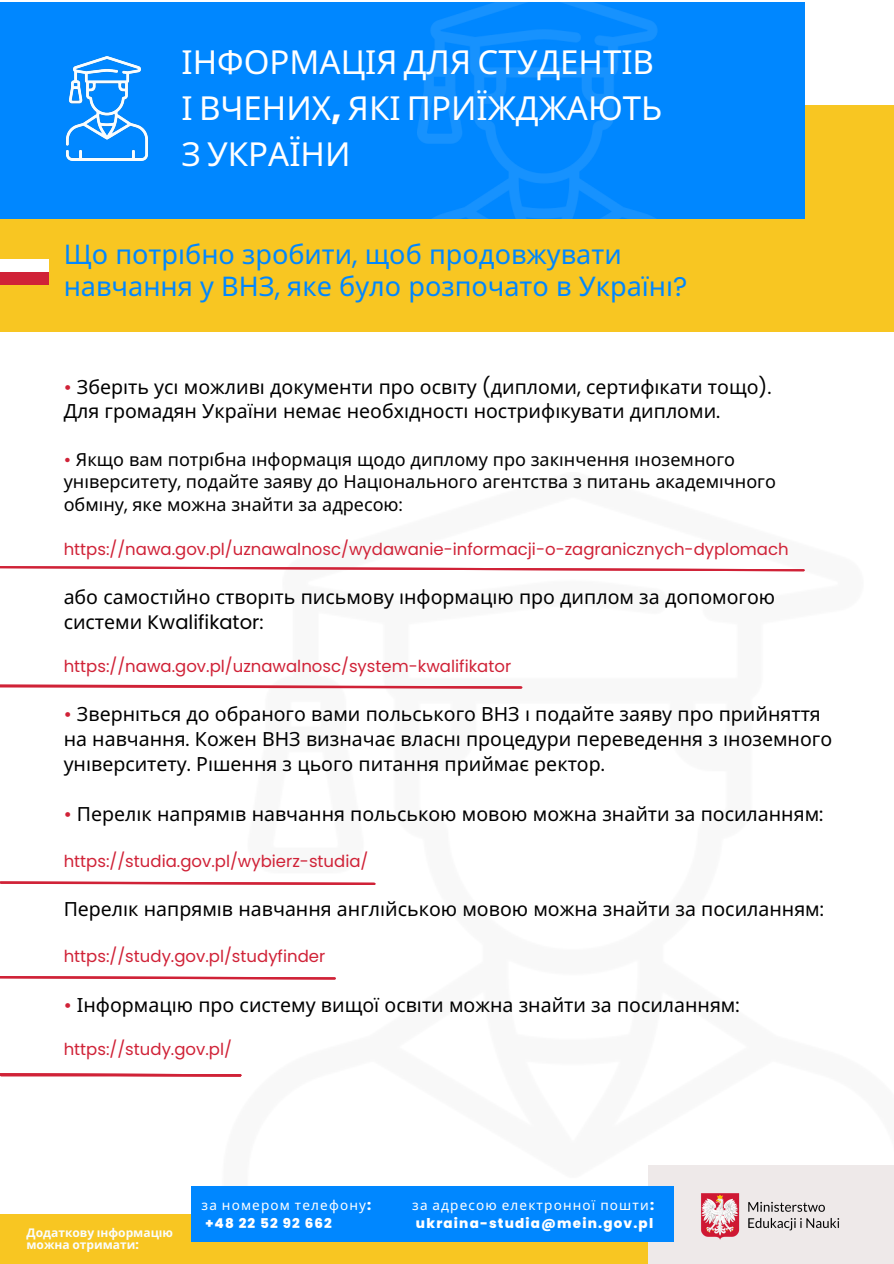
<style>
.page{position:relative;width:894px;height:1264px;background:#fff}
.page>*{position:absolute;margin:0;border:0;box-sizing:border-box;transform-origin:0 0}
.t1{font:33px "Noto Sans";color:#fff}
.t2{font:27px "Noto Sans";color:#0087ff}
.t3{font:19.5px/24.8px "Noto Sans";color:#000}
.t4{font:18px/22.5px "Noto Sans";color:#000}
.t5{font:16.5px "Poppins";color:#d02237}
.t6{font:13.5px "Noto Sans";letter-spacing:.085em;color:#fff}
.t7{font:800 13.5px "Poppins";letter-spacing:.085em;color:#fff}
.t8{font:700 12px "Noto Sans";color:#fafdfd}
.s1{font-family:"Poppins";font-weight:800}
.s2{font-family:"Poppins"}
.s3{font-family:"Poppins";color:#d02237}
</style>
<div class="page">
<div style="left:0;top:105px;width:893px;height:226px;background:#f8c622"></div>
<div style="left:0;top:2px;width:804px;height:216px;background:#0087ff"></div>
<svg style="left:0;top:566px;width:805px;height:6px"></svg>
<svg style="left:0;top:684px;width:523px;height:5px"></svg>
<svg style="left:0;top:976px;width:336px;height:4px"></svg>
<svg style="left:0;top:881px;width:376px;height:4px"></svg>
<svg style="left:0;top:1073px;width:242px;height:4px"></svg>
<hr style="left:1px;top:1074px;width:239px;height:2px;background:#d02237">
<img style="left:65px;top:57px;width:84px;height:103px">
<img style="left:417px;top:2px;width:241px;height:216px">
<div style="left:0;top:1214px;width:695px;height:49px;background:#f8c622"></div>
<div style="left:648px;top:1164px;width:245px;height:99px;background:#eee9e9"></div>
<img style="left:672px;top:1164px;width:195px;height:78px">
<div style="left:191px;top:1186px;width:482px;height:55px;background:#0087ff"></div>
<div style="left:0;top:272px;width:48px;height:12px;background:#d02237"></div>
<div style="left:0;top:259px;width:48px;height:13px;background:#fff"></div>
<p class="t1" style="left:181px;top:38px;width:474px">ІНФОРМАЦІЯ ДЛЯ СТУДЕНТІВ</p>
<p class="t1" style="left:181px;top:85px;width:482px">І ВЧЕНИХ<span class="s1">,</span> ЯКІ ПРИЇЖДЖАЮТЬ</p>
<p class="t1" style="left:181px;top:131px;width:170px">З УКРАЇНИ</p>
<p class="t2" style="left:64px;top:235px;width:559px">Що потрі бно зробити<span class="s2">,</span> щоб продовжувати</p>
<p class="t2" style="left:64px;top:267px;width:625px">навчання у ВНЗ<span class="s2">,</span> яке було розпочато в Україні<span class="s2">?</span></p>
<p class="t3" style="left:64px;top:373px;width:709px"><span class="s3">•</span> Зберіть усі можливі документи про освіту <span class="s2">(</span>дипломи<span class="s2">,</span> сертифі кати тощо<span class="s2">).</span></p>
<p class="t3" style="left:64px;top:398px;width:658px">Для громадян України немає необхідності нострифі кувати дипломи<span class="s2">.</span></p>
<p class="t4" style="left:64px;top:447px;width:713px"><span class="s3">•</span> Якщо вам потрібна і нформація щодо диплому про закі нчення і ноземного<br>уні верситету<span class="s2">,</span> подайте заяву до Національного агентства з питань академічного обмі ну<span class="s2">,</span> яке можна знайти за адресою<span class="s2">:</span></p>
<p class="t5" style="left:64px;top:537px;width:726px">https://nawa.gov.pl/uznawalnosc/wydawanie-informacji-o-zagranicznych-dyplomach</p>
<p class="t3" style="left:64px;top:584px;width:712px">або самості йно створіть письмову і нформаці ю про диплом за допомогою системи <span class="s2">Kwalifikator:</span></p>
<p class="t5" style="left:64px;top:654px;width:449px">https://nawa.gov.pl/uznawalnosc/system-kwalifikator</p>
<p class="t3" style="left:64px;top:701px;width:769px"><span class="s3">•</span> Зверніться до обраного вами польського ВНЗ і подайте заяву про прийняття на навчання<span class="s2">.</span> Кожен ВНЗ визначає власні процедури переведення з і ноземного уні верситету<span class="s2">.</span> Рі шення з цього питання приймає ректор<span class="s2">.</span></p>
<p class="t3" style="left:64px;top:800px;width:761px"><span class="s3">•</span> Перелі к напрямі в навчання польською мовою можна знайти за посиланням<span class="s2">:</span></p>
<p class="t5" style="left:64px;top:849px;width:306px">https://studia.gov.pl/wybierz-studia/</p>
<p class="t3" style="left:64px;top:896px;width:761px">Перелі к напрямі в навчання англі йською мовою можна знайти за посиланням<span class="s2">:</span></p>
<p class="t5" style="left:64px;top:945px;width:263px">https://study.gov.pl/studyfinder</p>
<p class="t3" style="left:64px;top:992px;width:677px"><span class="s3">•</span> Інформаці ю про систему вищої освіти можна знайти за посиланням<span class="s2">:</span></p>
<p class="t5" style="left:64px;top:1037px;width:170px">https://study.gov.pl/</p>
<p class="t8" style="left:26px;top:1224px;width:148px">Додаткову і нформаці ю</p>
<p class="t8" style="left:26px;top:1236px;width:114px">можна отримати<span class="s2">:</span></p>
<p class="t6" style="left:201px;top:1195px;width:171px">за номером телефону<span class="s1">:</span></p>
<p class="t7" style="left:205px;top:1213px;width:128px">+48 22 52 92 662</p>
<p class="t6" style="left:412px;top:1195px;width:243px">за адресою електронної пошти<span class="s1">:</span></p>
<p class="t7" style="left:416px;top:1213px;width:239px">ukraina-studia@mein.gov.pl</p>
</div>
